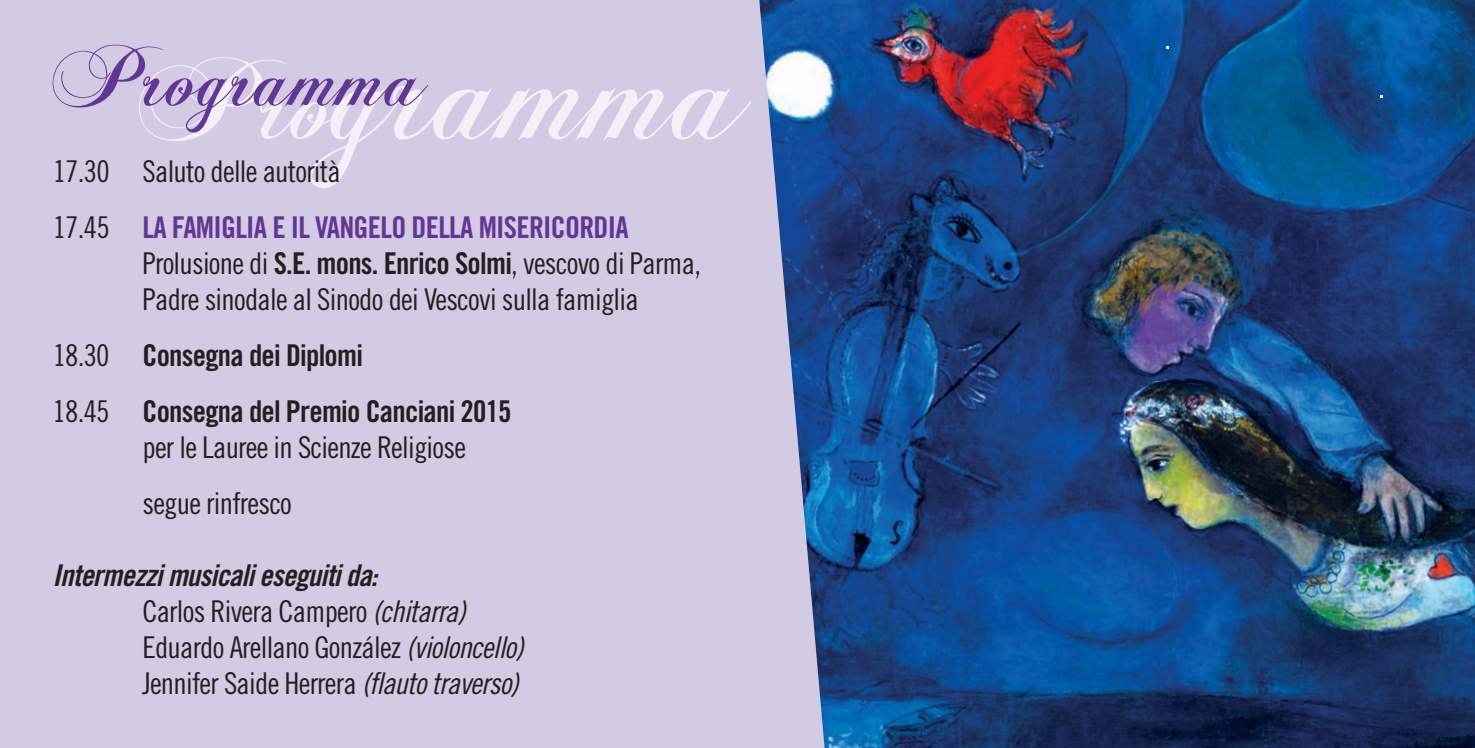
<style>
.page{position:relative;width:1475px;height:748px;background:#fff}
.page>*{position:absolute;margin:0;border:0;box-sizing:border-box;transform-origin:0 0}
.t1{font:87.5px "Chopin Script";color:#633695}
.t2{font:30px/36px "Trade Gothic LT Std Cn 18";letter-spacing:-.025em;color:#231f20}
.t3{font:30px/55.8px "Trade Gothic LT Std Bd Cn 20";letter-spacing:-.025em;color:#231f20}
.t4{font:30px "Trade Gothic LT Std Bd Cn 20";letter-spacing:-.025em;color:#633695}
.t5{font:30px "Trade Gothic LT Std Bd Cn 20 Obl";letter-spacing:-.025em;color:#231f20}
.s1{font-family:"Trade Gothic LT Std Cn 18";color:#231f20}
.s2{font-family:"Trade Gothic LT Std Bd Cn 20"}
.s3{font-family:"Trade Gothic LT Std Cn 18"}
.s4{font-family:"Trade Gothic LT Std Cn 18 Obl"}
</style>
<div class="page">
<div style="left:0;top:0;width:1475px;height:747px;background:#d3cae3"></div>
<img style="left:759px;top:0;width:716px;height:747px">
<svg style="left:139px;top:57px;width:544px;height:131px"></svg>
<svg style="left:1471px;top:0;width:4px;height:5px"></svg>
<h1 class="t1" style="left:53px;top:23px;width:375px">Programma</h1>
<p class="t2" style="left:53px;top:156px;width:290px">17.30 Saluto delle autorità</p>
<p class="t4" style="left:53px;top:216px;width:577px"><span class="s1">17.45</span> LA FAMIGLIA E IL VANGELO DELLA MISERICORDIA</p>
<p class="t2" style="left:142px;top:248px;width:560px">Prolusione di <span class="s2">S.E. mons. Enrico Solmi</span>, vescovo di Parma,<br>Padre sinodale al Sinodo dei Vescovi sulla famiglia</p>
<p class="t3" style="left:53px;top:330px;width:460px"><span class="s3">18.30</span> Consegna dei Diplomi<br><span class="s3">18.45</span> Consegna del Premio Canciani 2015</p>
<p class="t2" style="left:142px;top:421px;width:325px;line-height:55.8px">per le Lauree in Scienze Religiose segue rinfresco</p>
<p class="t5" style="left:53px;top:564px;width:326px">Intermezzi musicali eseguiti da:</p>
<p class="t2" style="left:142px;top:595px;width:383px">Carlos Rivera Campero <span class="s4">(chitarra)<br></span>Eduardo Arellano González <span class="s4">(violoncello)<br></span>Jennifer Saide Herrera <span class="s4">(flauto traverso)</span></p>
</div>
